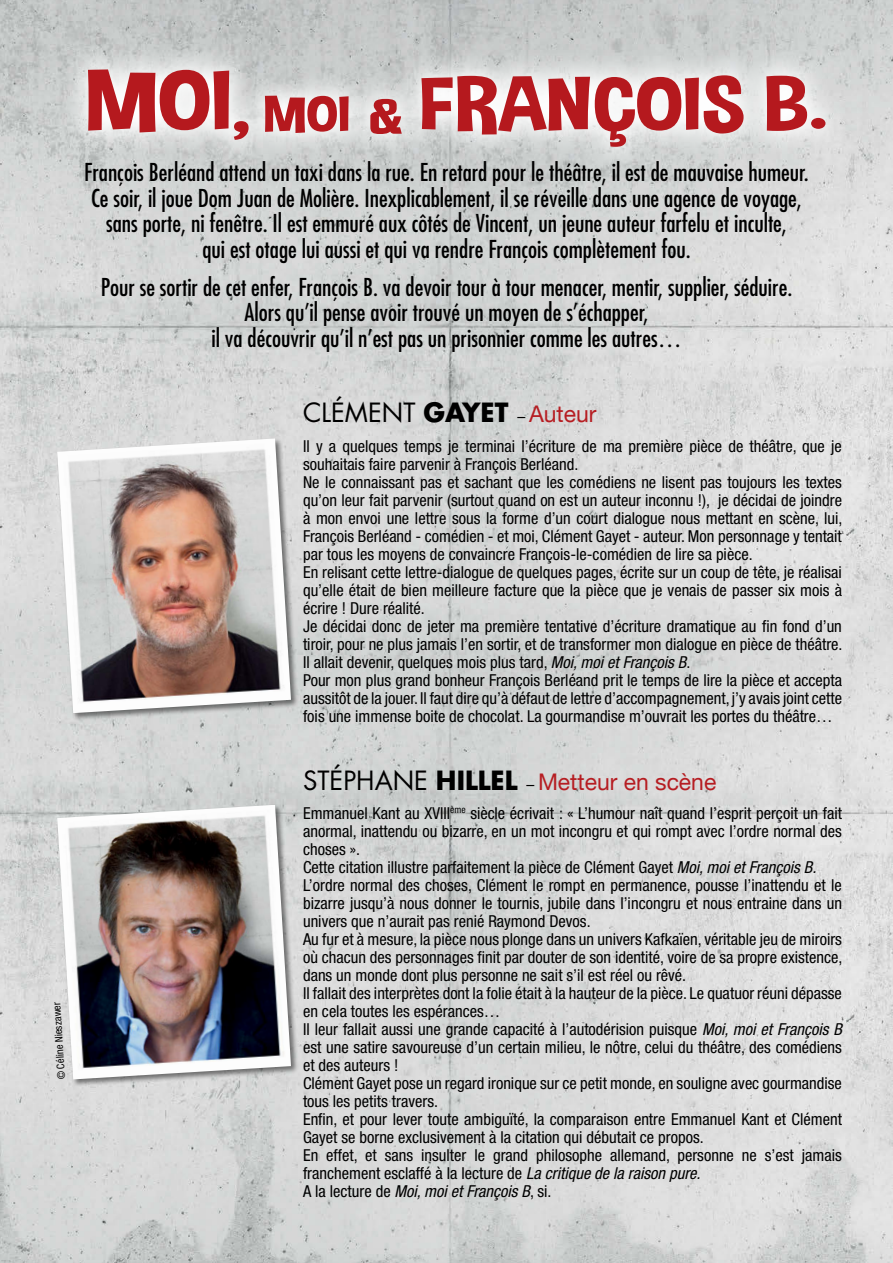
<style>
.page{position:relative;width:893px;height:1263px;background:#fff}
.page>*{position:absolute;margin:0;border:0;box-sizing:border-box;transform-origin:0 0}
.t1{font:76.35px "Dimbo";color:#b5191e;scale:1.32 1}
.t2{font:25.8px "Futura";color:#000}
.t3{font:condensed 24px/25.5px "Futura";color:#000;text-align:center}
.t4{font:22.95px "Helvetica Neue";color:#b61d22}
.t5{font:condensed 16.5px/18px "Helvetica Neue";color:#000}
.t6{font:condensed 10.5px "Helvetica Neue";color:#000}
.s1{font-size:85.8px}
.s2{font-size:50.85px}
.s3{font-family:"American Captain";font-size:47.7px}
.s4{font-weight:700}
.s5{font-family:"Helvetica Neue";font-stretch:condensed;font-size:15.75px}
.s6{font-family:"Helvetica Neue";font-size:22.95px;color:#b61d22}
.s7{font-style:italic}
.s8{font-family:"Futura";font-size:25.8px;color:#000}
.s9{font-family:"Futura";font-weight:700;font-size:25.8px;color:#000}
.s10{font-stretch:condensed;font-size:15.75px;color:#000}
</style>
<div class="page">
<img style="left:0;top:0;width:893px;height:1263px">
<div style="left:56px;top:437px;width:243px;height:284px;background:#000;opacity:.5"></div>
<img style="left:57px;top:438px;width:234px;height:275px">
<div style="left:56px;top:803px;width:243px;height:284px;background:#000;opacity:.5"></div>
<img style="left:57px;top:805px;width:234px;height:274px">
<svg style="left:61px;top:42px;width:791px;height:132px"></svg>
<p class="t6" style="left:55px;top:1080px;width:79px;rotate:-93deg">© Céline Nieszawer</p>
<h1 class="t1" style="left:86px;top:59px;width:563px"><span class="s1">MOI</span>, <span class="s2">MOI</span> <span class="s3">&amp;</span> FRANÇOIS B.</h1>
<p class="t3" style="left:84px;top:159px;width:726px">François Berléand attend un taxi dans la rue. En retard pour le théâtre, il est de mauvaise humeur.<br>Ce soir, il joue Dom Juan de Molière. Inexplicablement, il se réveille dans une agence de voyage, sans porte, ni fenêtre. Il est emmuré aux côtés de Vincent, un jeune auteur farfelu et inculte,<br>qui est otage lui aussi et qui va rendre François complètement fou.</p>
<h3 class="t3" style="left:101px;top:274px;width:693px">Pour se sortir de cet enfer, François B. va devoir tour à tour menacer, mentir, supplier, séduire.<br>Alors qu’il pense avoir trouvé un moyen de s’échapper,<br>il va découvrir qu’il n’est pas un prisonnier comme les autres…</h3>
<h2 class="t2" style="left:303px;top:396px;width:295px">CLÉMENT <span class="s4">GAYET</span> <span class="s5">–</span> <span class="s6">Auteur</span></h2>
<p class="t5" style="left:303px;top:437px;width:541px">Il y a quelques temps je terminai l’écriture de ma première pièce de théâtre, que je souhaitais faire parvenir à François Berléand.<br>Ne le connaissant pas et sachant que les comédiens ne lisent pas toujours les textes qu’on leur fait parvenir (surtout quand on est un auteur inconnu !), je décidai de joindre à mon envoi une lettre sous la forme d’un court dialogue nous mettant en scène, lui, François Berléand - comédien - et moi, Clément Gayet - auteur. Mon personnage y tentait par tous les moyens de convaincre François-le-comédien de lire sa pièce.<br>En relisant cette lettre-dialogue de quelques pages, écrite sur un coup de tête, je réalisai qu’elle était de bien meilleure facture que la pièce que je venais de passer six mois à écrire ! Dure réalité.<br>Je décidai donc de jeter ma première tentative d’écriture dramatique au fin fond d’un tiroir, pour ne plus jamais l’en sortir, et de transformer mon dialogue en pièce de théâtre.<br>Il allait devenir, quelques mois plus tard, <span class="s7">Moi, moi et François B</span>.<br>Pour mon plus grand bonheur François Berléand prit le temps de lire la pièce et accepta aussitôt de la jouer. Il faut dire qu’à défaut de lettre d’accompagnement, j’y avais joint cette fois une immense boite de chocolat. La gourmandise m’ouvrait les portes du théâtre…</p>
<h3 class="t4" style="left:303px;top:766px;width:415px"><span class="s8">STÉPHANE</span> <span class="s9">HILLEL</span> <span class="s10">–</span> Metteur en scène</h3>
<p class="t5" style="left:303px;top:804px;width:541px">Emmanuel Kant au XVIII<sup>ème</sup> siècle écrivait : « L’humour naît quand l’esprit perçoit un fait anormal, inattendu ou bizarre, en un mot incongru et qui rompt avec l’ordre normal des choses ».<br>Cette citation illustre parfaitement la pièce de Clément Gayet <span class="s7">Moi, moi et François B.<br></span>L’ordre normal des choses, Clément le rompt en permanence, pousse l’inattendu et le bizarre jusqu’à nous donner le tournis, jubile dans l’incongru et nous entraine dans un univers que n’aurait pas renié Raymond Devos.<br>Au fur et à mesure, la pièce nous plonge dans un univers Kafkaïen, véritable jeu de miroirs où chacun des personnages finit par douter de son identité, voire de sa propre existence, dans un monde dont plus personne ne sait s’il est réel ou rêvé.<br>Il fallait des interprètes dont la folie était à la hauteur de la pièce. Le quatuor réuni dépasse en cela toutes les espérances…<br>Il leur fallait aussi une grande capacité à l’autodérision puisque <span class="s7">Moi, moi et François B </span>est une satire savoureuse d’un certain milieu, le nôtre, celui du théâtre, des comédiens et des auteurs !<br>Clément Gayet pose un regard ironique sur ce petit monde, en souligne avec gourmandise tous les petits travers.<br>Enfin, et pour lever toute ambiguïté, la comparaison entre Emmanuel Kant et Clément Gayet se borne exclusivement à la citation qui débutait ce propos.<br>En effet, et sans insulter le grand philosophe allemand, personne ne s’est jamais franchement esclaffé à la lecture de <span class="s7">La critique de la raison pure.<br></span>A la lecture de <span class="s7">Moi, moi et François B</span>, si.</p>
</div>
